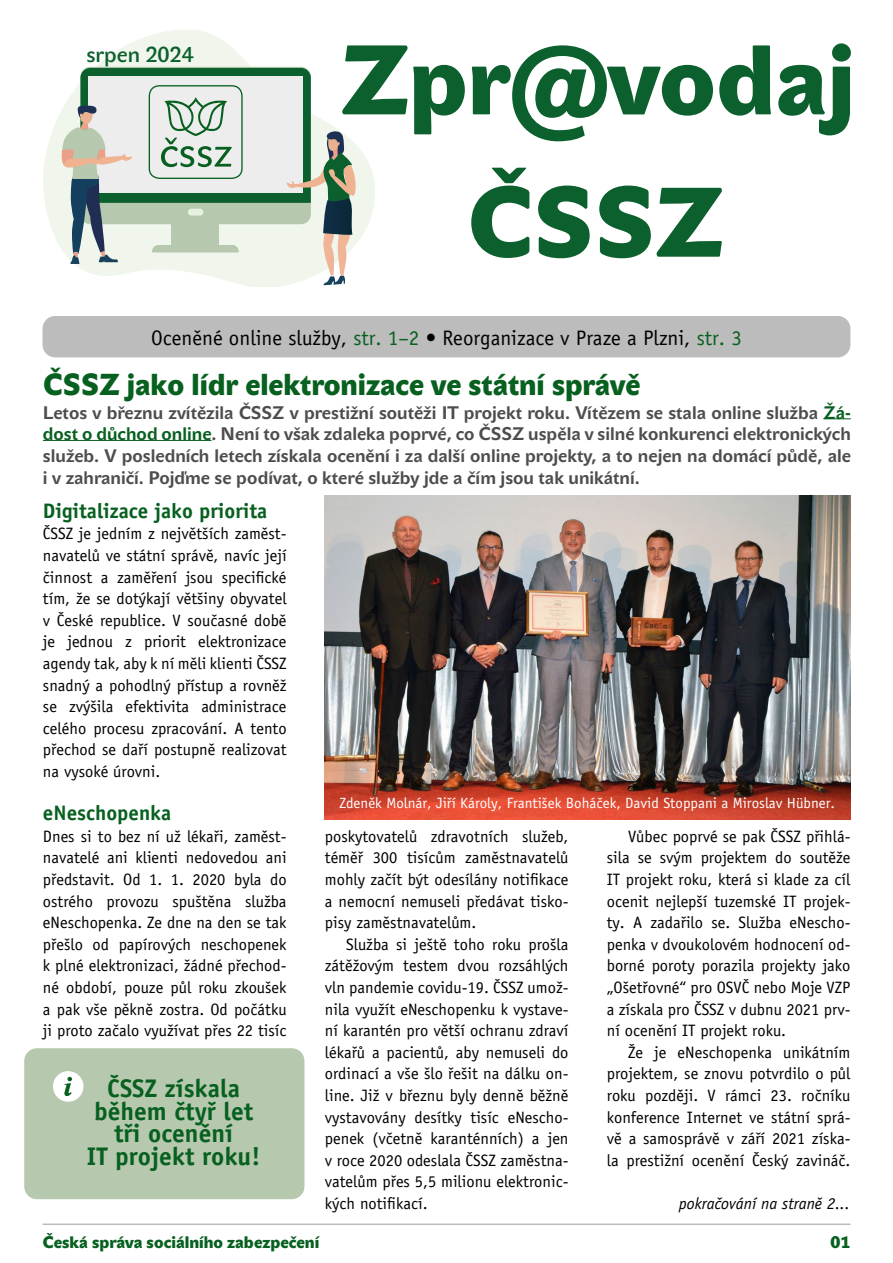
<style>
.page{position:relative;width:893px;height:1263px;background:#fff}
.page>*{position:absolute;margin:0;border:0;box-sizing:border-box;transform-origin:0 0}
.t1{font:30px "John Sans Black Pro";color:#07601f}
.t2{font:700 25.5px/22.5px "Officina Sans CE";color:#07601f;text-align:center}
.t3{font:21.3px "John Sans Medium Pro";color:#0b602d}
.t4{font:21px "Officina Sans CE";color:#000}
.t5{font:700 21px "Officina Sans CE";color:#07601f}
.t6{font:700 18px/21.6px "John Sans Text Pro";color:#4d4d4f;text-align:justify}
.t7{font:16.5px/21.6px "Officina Sans CE";color:#000;text-align:justify}
.t8{font:16.5px "John Sans Black Pro";color:#07601f}
.t9{font:italic 16.5px "Officina Sans CE";color:#000}
.t10{font:14.85px "Officina Sans CE";color:#fff}
.s1{color:#07601f}
</style>
<div class="page">
<hr style="left:43px;top:1223px;width:807px;height:2px;background:#bcbcbc">
<svg style="left:823px;top:419px;width:28px;height:1px"></svg>
<hr style="left:43px;top:440px;width:169px;height:1px;background:#07601f">
<div style="left:43px;top:316px;width:807px;height:41px;background:#bcbcbc;border-radius:13px"></div>
<svg style="left:471px;top:168px;width:58px;height:90px"></svg>
<svg style="left:538px;top:186px;width:52px;height:72px"></svg>
<svg style="left:599px;top:186px;width:52px;height:72px"></svg>
<svg style="left:657px;top:188px;width:65px;height:69px"></svg>
<svg style="left:719px;top:45px;width:52px;height:71px"></svg>
<svg style="left:778px;top:43px;width:73px;height:92px"></svg>
<svg style="left:472px;top:45px;width:241px;height:96px"></svg>
<svg style="left:43px;top:31px;width:284px;height:255px"></svg>
<svg style="left:62px;top:45px;width:403px;height:240px"></svg>
<div style="left:24px;top:1048px;width:280px;height:151px;background:#b6c8ae;border-radius:13px"></div>
<div style="left:53px;top:1072px;width:30px;height:29px;background:#fff;border-radius:50%"></div>
<div style="left:53px;top:1071px;width:30px;height:31px;border:1px solid #fff;border-radius:50%"></div>
<svg style="left:64px;top:1077px;width:8px;height:19px"></svg>
<img style="left:325px;top:496px;width:525px;height:324px">
<p class="t3" style="left:86px;top:43px;width:109px">srpen 2024</p>
<p class="t4" style="left:151px;top:326px;width:592px">Oceněné online služby, <span class="s1">str. 1–2</span> • Reorganizace v Praze a Plzni, <span class="s1">str. 3</span></p>
<h1 class="t1" style="left:43px;top:367px;width:599px">ČSSZ jako lídr elektronizace ve státní správě</h1>
<p class="t6" style="left:43px;top:402px;width:809px">Letos v březnu zvítězila ČSSZ v prestižní soutěži IT projekt roku. Vítězem se stala online služba <span class="s1">Žá&shy;dost o důchod online</span>. Není to však zdaleka poprvé, co ČSSZ uspěla v silné konkurenci elektronických služeb. V posledních letech získala ocenění i za další online projekty, a to nejen na domácí půdě, ale i v zahraničí. Pojďme se podívat, o které služby jde a čím jsou tak unikátní.</p>
<p class="t5" style="left:43px;top:498px;width:226px">Digitalizace jako priorita</p>
<p class="t7" style="left:43px;top:523px;width:245px">ČSSZ je jedním z největších zaměst&shy;navatelů ve státní správě, navíc její činnost a zaměření jsou specifické tím, že se dotýkají většiny obyvatel v České republice. V současné době je jednou z priorit elektronizace agendy tak, aby k ní měli klienti ČSSZ snadný a pohodlný přístup a rovněž se zvýšila efektivita administrace celého procesu zpracování. A tento přechod se daří postupně realizovat na vysoké úrovni.</p>
<p class="t5" style="left:43px;top:801px;width:130px">eNeschopenka</p>
<p class="t7" style="left:43px;top:825px;width:245px">Dnes si to bez ní už lékaři, zaměst&shy;navatelé ani klienti nedovedou ani představit. Od 1. 1. 2020 byla do ostrého provozu spuštěna služba eNeschopenka. Ze dne na den se tak přešlo od papírových neschopenek k plné elektronizaci, žádné přechod&shy;né období, pouze půl roku zkoušek a pak vše pěkně zostra. Od počátku ji proto začalo využívat přes 22 tisíc</p>
<p class="t7" style="left:325px;top:825px;width:245px">poskytovatelů zdravotních služeb, téměř 300 tisícům zaměstnavatelů mohly začít být odesílány notifikace a nemocní nemuseli předávat tisko&shy;pisy zaměstnavatelům.</p>
<p class="t10" style="left:339px;top:794px;width:497px">Zdeněk Molnár, Jiří Károly, František Boháček, David Stoppani a Miroslav Hübner.</p>
<p class="t7" style="left:607px;top:825px;width:245px;text-indent:21px">Vůbec poprvé se pak ČSSZ přihlá&shy;sila se svým projektem do soutěže IT projekt roku, která si klade za cíl ocenit nejlepší tuzemské IT projek&shy;ty. A zadařilo se. Služba eNescho&shy;penka v dvoukolovém hodnocení od&shy;borné poroty porazila projekty jako „Ošetřovné“ pro OSVČ nebo Moje VZP a získala pro ČSSZ v dubnu 2021 prv&shy;ní ocenění IT projekt roku.</p>
<p class="t7" style="left:607px;top:1041px;width:245px;text-indent:21px">Že je eNeschopenka unikátním projektem, se znovu potvrdilo o půl roku později. V rámci 23. ročníku konference Internet ve státní sprá&shy;vě a samosprávě v září 2021 získa&shy;la prestižní ocenění Český zavináč.</p>
<p class="t7" style="left:325px;top:933px;width:245px;text-indent:21px">Služba si ještě toho roku prošla zátěžovým testem dvou rozsáhlých vln pandemie covidu-19. ČSSZ umož&shy;nila využít eNeschopenku k vystave&shy;ní karantén pro větší ochranu zdraví lékařů a pacientů, aby nemuseli do ordinací a vše šlo řešit na dálku on&shy;line. Již v březnu byly denně běžně vystavovány desítky tisíc eNescho&shy;penek (včetně karanténních) a jen v roce 2020 odeslala ČSSZ zaměstna&shy;vatelům přes 5,5 milionu elektronic&shy;kých notifikací.</p>
<h2 class="t2" style="left:87px;top:1078px;width:175px">ČSSZ získala během čtyř let tři ocenění<br>IT projekt roku!</h2>
<p class="t9" style="left:679px;top:1194px;width:172px">pokračování na straně 2...</p>
<p class="t8" style="left:43px;top:1232px;width:278px">Česká správa sociálního zabezpečení</p>
<p class="t8" style="left:830px;top:1232px;width:21px">01</p>
</div>
